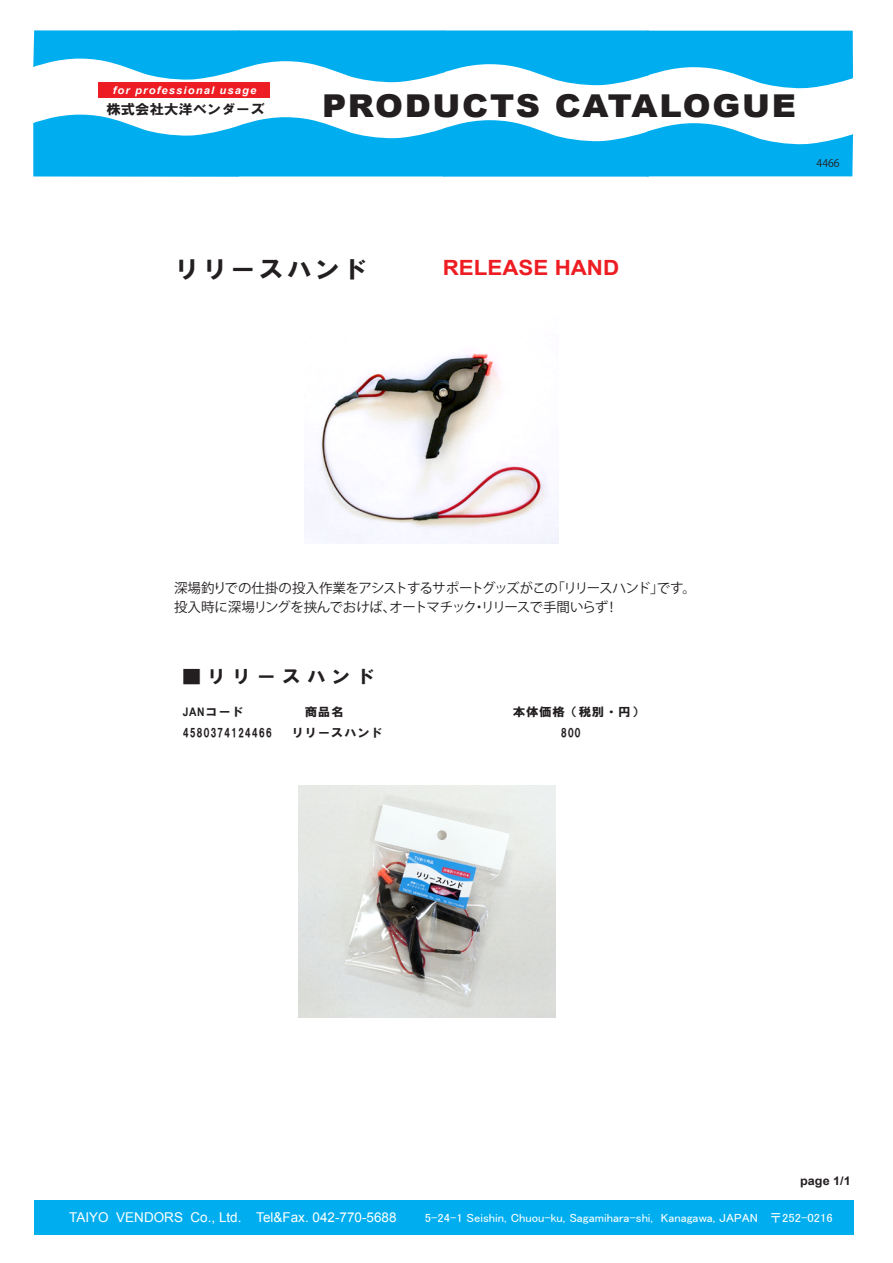
<style>
.page{position:relative;width:893px;height:1263px;background:#fff}
.page>*{position:absolute;margin:0;border:0;box-sizing:border-box;transform-origin:0 0}
.t1{font:900 31.5px "Arial";letter-spacing:.05em;color:#231f20;scale:1.07 1}
.t2{font:24px "HG Soei Kakugothic UB";letter-spacing:.1em;color:#231f20;scale:1.07 1}
.t3{font:700 21px "Arial";color:#ee1d23;scale:1.07 1}
.t4{font:18px "HG Soei Kakugothic UB";letter-spacing:.3em;color:#231f20;scale:1.07 1}
.t5{font:13.5px/19.5px "Koz Go Pr 6 N";letter-spacing:-.04em;color:#231f20}
.t6{font:13.5px "Arial";color:#fff}
.t7{font:13.5px "HGS Soei Kakugothic UB";color:#231f20;scale:1.07 1}
.t8{font:11.85px "MS P Gothic";color:#fff;scale:1.07 1}
.t9{font:11.85px "HG Soei Kakugothic UB";letter-spacing:.05em;color:#231f20;scale:1.07 1}
.t10{font:700 11.85px "Arial";color:#231f20;scale:1.07 1}
.t11{font:700 11.85px "Arial Narrow";color:#231f20;scale:1.07 1}
.t12{font:italic 700 10.5px "Arial";letter-spacing:.1em;color:#fff;scale:1.07 1}
.t13{font:10.5px "Koz Go Pro";color:#231f20}
.s1{font-family:"HG Soei Kakugothic UB";font-weight:400}
</style>
<div class="page">
<svg style="left:33px;top:30px;width:820px;height:59px"></svg>
<svg style="left:33px;top:114px;width:820px;height:63px"></svg>
<div style="left:99px;top:82px;width:171px;height:16px;background:#ee1d23"></div>
<div style="left:34px;top:1200px;width:820px;height:35px;background:#00aeef"></div>
<img style="left:305px;top:353px;width:253px;height:190px">
<img style="left:299px;top:786px;width:256px;height:231px">
<p class="t12" style="left:113px;top:84px;width:136px">for professional usage</p>
<p class="t7" style="left:106px;top:102px;width:149px">株式会社大洋ベンダーズ</p>
<h1 class="t1" style="left:322px;top:82px;width:445px">PRODUCTS CATALOGUE</h1>
<p class="t13" style="left:817px;top:156px;width:25px">4466</p>
<h2 class="t2" style="left:174px;top:257px;width:183px">リリースハンド</h2>
<h3 class="t3" style="left:443px;top:253px;width:166px">RELEASE HAND</h3>
<p class="t5" style="left:174px;top:578px;width:523px">深場釣りでの仕掛の投入作業をアシストするサポートグッズがこの「リリースハンド」です。投入時に深場リングを挟んでおけば、オートマチック・リリースで手間いらず！</p>
<h3 class="t4" style="left:182px;top:668px;width:183px">■リリースハンド</h3>
<p class="t11" style="left:183px;top:703px;width:59px">JAN<span class="s1">コード</span></p>
<p class="t9" style="left:292px;top:706px;width:50px">　商品名</p>
<p class="t9" style="left:513px;top:706px;width:124px">本体価格（税別・円）</p>
<p class="t9" style="left:183px;top:727px;width:85px">4580374124466</p>
<p class="t9" style="left:291px;top:727px;width:87px">リリースハンド</p>
<p class="t9" style="left:561px;top:727px;width:20px">800</p>
<p class="t10" style="left:800px;top:1173px;width:49px">page 1/1</p>
<p class="t6" style="left:69px;top:1208px;width:329px">TAIYO VENDORS Co., Ltd. Tel&amp;Fax. 042-770-5688</p>
<p class="t8" style="left:425px;top:1211px;width:383px">5-24-1 Seishin, Chuou-ku, Sagamihara-shi, Kanagawa, JAPAN 〒252-0216</p>
</div>
